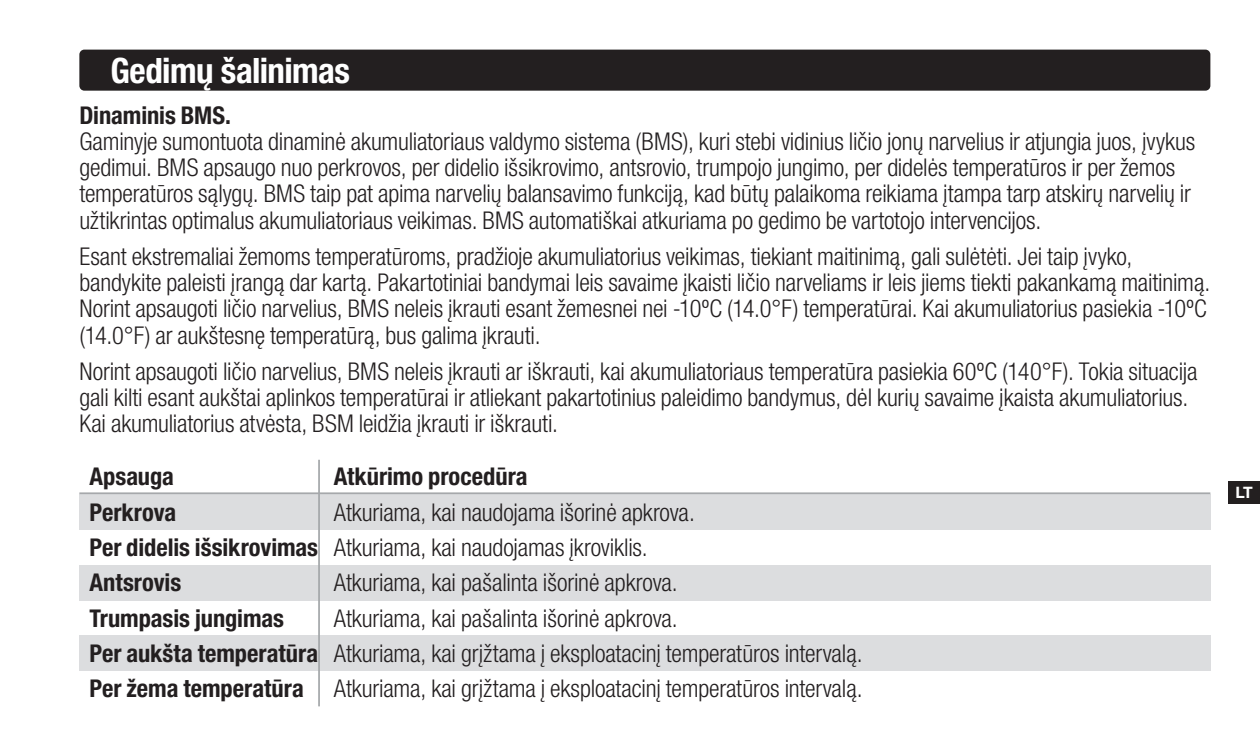
<style>
.page{position:relative;width:1260px;height:756px;background:#fff}
.page>*{position:absolute;margin:0;border:0;box-sizing:border-box;transform-origin:0 0}
.t1{font:700 condensed 35px "Helvetica Neue LTW1 G";letter-spacing:-.015em;color:#fff}
.NOCO_HN_Cond-Text{font:300 condensed 24.5px/26.2px "Helvetica Neue LTW1 G";letter-spacing:-.01em;color:#231f20}
.NOCO_HN_Cond-Text-2{font:700 condensed 24.5px "Helvetica Neue LTW1 G";color:#231f20}
.t2{font:700 15.75px "Helvetica Neue LT Std";color:#fff}
</style>
<div class="page">
<div style="left:1228px;top:481px;width:32px;height:23px;background:#231f20"></div>
<div style="left:79px;top:494px;width:1131px;height:36px;background:#dcdddf"></div>
<div style="left:79px;top:565px;width:1131px;height:35px;background:#dcdddf"></div>
<div style="left:79px;top:636px;width:1131px;height:35px;background:#dcdddf"></div>
<hr style="left:79px;top:492px;width:1131px;height:2px;background:#a6a8ab">
<div style="left:79px;top:50px;width:1131px;height:41px;background:#231f20;border-radius:5px"></div>
<hr style="left:318px;top:460px;width:2px;height:246px;background:#a5a8ab">
<p class="t1" style="left:110px;top:49px;width:241px">Gedimų šalinimas</p>
<p class="NOCO_HN_Cond-Text-2" style="left:79px;top:100px;width:153px">Dinaminis BMS.</p>
<p class="NOCO_HN_Cond-Text" style="left:79px;top:128px;width:1118px">Gaminyje sumontuota dinaminė akumuliatoriaus valdymo sistema (BMS), kuri stebi vidinius ličio jonų narvelius ir atjungia juos, įvykus gedimui. BMS apsaugo nuo perkrovos, per didelio išsikrovimo, antsrovio, trumpojo jungimo, per didelės temperatūros ir per žemos temperatūros sąlygų. BMS taip pat apima narvelių balansavimo funkciją, kad būtų palaikoma reikiama įtampa tarp atskirų narvelių ir užtikrintas optimalus akumuliatoriaus veikimas. BMS automatiškai atkuriama po gedimo be vartotojo intervencijos.</p>
<p class="NOCO_HN_Cond-Text" style="left:79px;top:243px;width:1133px">Esant ekstremaliai žemoms temperatūroms, pradžioje akumuliatorius veikimas, tiekiant maitinimą, gali sulėtėti. Jei taip įvyko, bandykite paleisti įrangą dar kartą. Pakartotiniai bandymai leis savaime įkaisti ličio narveliams ir leis jiems tiekti pakankamą maitinimą.<br>Norint apsaugoti ličio narvelius, BMS neleis įkrauti esant žemesnei nei -10ºC (14.0°F) temperatūrai. Kai akumuliatorius pasiekia -10ºC (14.0°F) ar aukštesnę temperatūrą, bus galima įkrauti.</p>
<p class="NOCO_HN_Cond-Text" style="left:79px;top:358px;width:1120px">Norint apsaugoti ličio narvelius, BMS neleis įkrauti ar iškrauti, kai akumuliatoriaus temperatūra pasiekia 60ºC (140°F). Tokia situacija gali kilti esant aukštai aplinkos temperatūrai ir atliekant pakartotinius paleidimo bandymus, dėl kurių savaime įkaista akumuliatorius.<br>Kai akumuliatorius atvėsta, BSM leidžia įkrauti ir iškrauti.</p>
<p class="NOCO_HN_Cond-Text-2" style="left:89px;top:461px;width:86px">Apsauga</p>
<p class="NOCO_HN_Cond-Text-2" style="left:334px;top:461px;width:195px">Atkūrimo procedūra</p>
<p class="NOCO_HN_Cond-Text-2" style="left:89px;top:497px;width:88px">Perkrova</p>
<p class="NOCO_HN_Cond-Text-2" style="left:89px;top:533px;width:230px">Per didelis išsikrovimas</p>
<p class="NOCO_HN_Cond-Text-2" style="left:89px;top:568px;width:93px">Antsrovis</p>
<p class="NOCO_HN_Cond-Text-2" style="left:89px;top:603px;width:196px">Trumpasis jungimas</p>
<p class="NOCO_HN_Cond-Text-2" style="left:89px;top:639px;width:230px">Per aukšta temperatūra</p>
<p class="NOCO_HN_Cond-Text-2" style="left:89px;top:674px;width:216px">Per žema temperatūra</p>
<p class="NOCO_HN_Cond-Text" style="left:334px;top:499px;width:362px">Atkuriama, kai naudojama išorinė apkrova.</p>
<p class="NOCO_HN_Cond-Text" style="left:334px;top:534px;width:315px">Atkuriama, kai naudojamas įkroviklis.</p>
<p class="NOCO_HN_Cond-Text" style="left:334px;top:570px;width:345px">Atkuriama, kai pašalinta išorinė apkrova.</p>
<p class="NOCO_HN_Cond-Text" style="left:334px;top:605px;width:345px">Atkuriama, kai pašalinta išorinė apkrova.</p>
<p class="NOCO_HN_Cond-Text" style="left:334px;top:641px;width:530px">Atkuriama, kai grįžtama į eksploatacinį temperatūros intervalą.</p>
<p class="NOCO_HN_Cond-Text" style="left:334px;top:676px;width:530px">Atkuriama, kai grįžtama į eksploatacinį temperatūros intervalą.</p>
<p class="t2" style="left:1236px;top:483px;width:19px">LT</p>
</div>
